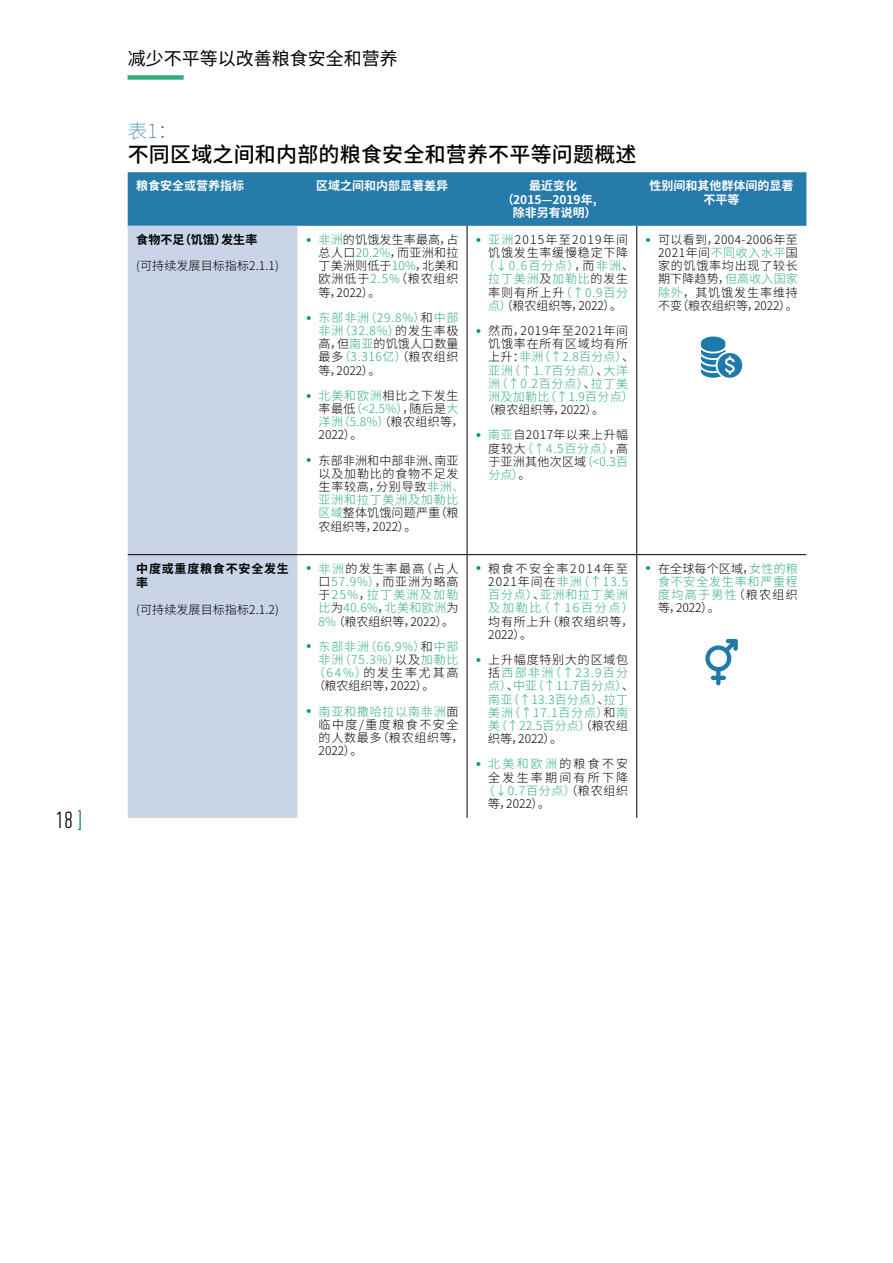
<style>
.page{position:relative;width:893px;height:1263px;background:#fff}
.page>*{position:absolute;margin:0;border:0;box-sizing:border-box;transform-origin:0 0}
.t1{font:300 condensed 24px "DIN Next LT Pro";color:#000}
.t2{font:500 21px "Noto Sans CJ Ksc";letter-spacing:.01em;color:#000}
.t3{font:100 19.5px "Noto Sans CJ Ksc";color:#1e7aab}
.t4{font:18px "Noto Sans CJ Ksc";color:#000}
.t5{font:300 12px/13.2px "Noto Sans CJ Ksc";letter-spacing:.06em;color:#000;text-align:justify}
.t6{font:300 12px/13.2px "Noto Sans CJ Ksc";letter-spacing:.065em;color:#2fae7a}
.t7{font:700 12px/13.5px "Noto Sans CJ Ksc";color:#fff;text-align:center}
.t8{font:300 12px/13.2px "Noto Sans CJ Ksc";letter-spacing:.14em;color:#2fae7a}
.t9{font:300 12px/13.2px "Noto Sans CJ Ksc";letter-spacing:.03em;color:#000}
.t10{font:300 12px "Noto Sans CJ Ksc";letter-spacing:.01em;color:#000}
.t11{font:300 12px "Noto Sans CJ Ksc";color:#000}
.t12{font:700 12px/14.4px "Noto Sans CJ Ksc";letter-spacing:.065em;color:#000}
.t13{font:300 12px "Noto Sans CJ Ksc";letter-spacing:.155em;color:#000}
.t14{font:700 12px "Noto Sans CJ Ksc";letter-spacing:.01em;color:#000}
.t15{font:300 12px "Noto Sans CJ Ksc";letter-spacing:.185em;color:#2fae7a}
.t16{font:300 12px "Noto Sans CJ Ksc";letter-spacing:.185em;color:#000}
.s1{color:#008443}
.s2{font-family:"DIN Pro";font-weight:500;color:#00987b}
.s3{color:#2fae7a}
.s4{color:#000}
</style>
<div class="page">
<div style="left:128px;top:75px;width:56px;height:5px;background:#2fae7a"></div>
<div style="left:128px;top:172px;width:678px;height:54px;background:#267bab"></div>
<div style="left:128px;top:226px;width:169px;height:592px;background:#c9d4e6"></div>
<hr style="left:467px;top:226px;width:1px;height:328px;background:#000">
<hr style="left:636px;top:226px;width:1px;height:328px;background:#000">
<hr style="left:467px;top:555px;width:1px;height:263px;background:#000">
<hr style="left:636px;top:555px;width:1px;height:263px;background:#000">
<hr style="left:128px;top:554px;width:169px;height:1px;background:#000">
<hr style="left:297px;top:554px;width:170px;height:1px;background:#000">
<hr style="left:467px;top:554px;width:170px;height:1px;background:#000">
<hr style="left:637px;top:554px;width:169px;height:1px;background:#000">
<svg style="left:701px;top:336px;width:41px;height:42px"></svg>
<svg style="left:705px;top:639px;width:33px;height:46px"></svg>
<h1 class="t1" style="left:55px;top:806px;width:29px">18<span class="s1">]</span></h1>
<h3 class="t4" style="left:128px;top:49px;width:272px">减少不平等以改善粮食安全和营养</h3>
<h3 class="t3" style="left:128px;top:120px;width:51px">表1：</h3>
<h2 class="t2" style="left:128px;top:142px;width:510px">不同区域之间和内部的粮食安全和营养不平等问题概述</h2>
<p class="t7" style="left:136px;top:179px;width:109px">粮食安全或营养指标</p>
<p class="t7" style="left:316px;top:179px;width:133px">区域之间和内部显著差异</p>
<p class="t7" style="left:529px;top:179px;width:49px">最近变化</p>
<p class="t7" style="left:502px;top:193px;width:96px">（2015—2019年,</p>
<p class="t7" style="left:513px;top:206px;width:85px">除非另有说明）</p>
<p class="t14" style="left:136px;top:233px;width:123px">食物不足（饥饿）发生率</p>
<p class="t10" style="left:136px;top:259px;width:144px">(可持续发展目标指标2.1.1)</p>
<p class="t5" style="left:319px;top:233px;width:141px;text-indent:-13px"><span class="s2">•</span> <span class="s3">非洲</span>的饥饿发生率最高，占总人口<span class="s3">20.2%</span>，而亚洲和拉丁美洲则低于<span class="s3">10%</span>，北美和欧洲低于<span class="s3">2.5%</span>（粮农组织等，2022）。</p>
<p class="t6" style="left:319px;top:311px;width:141px;text-align:justify;text-indent:-13px"><span class="s2">•</span> 东部非洲（29.8%）<span class="s4">和</span>中部非洲（32.8%）<span class="s4">的发生率极高，但</span>南亚<span class="s4">的饥饿人口数量最多</span>（3.316亿）<span class="s4">（粮农组织等，2022）。</span></p>
<p class="t9" style="left:319px;top:389px;width:147px;text-indent:-13px"><span class="s2">•</span> <span class="s3">北美和欧洲</span>相比之下发生率最低<span class="s3">（&lt;2.5%）</span>，随后是<span class="s3">大洋洲（5.8%）</span>（粮农组织等，<br>2022）。</p>
<p class="t5" style="left:319px;top:454px;width:147px;text-align:left;text-indent:-13px"><span class="s2">•</span> 东部非洲和中部非洲、南亚以及加勒比的食物不足发生率较高，分别导致<span class="s3">非洲、亚洲和拉丁美洲及加勒比区域</span>整体饥饿问题严重（粮农组织等，2022）。</p>
<p class="t5" style="left:476px;top:233px;width:160px;text-align:center"><span class="s2">•</span> <span class="s3">亚洲</span>2015年至2019年间饥饿发生率缓慢稳定下降<span class="s3">（↓0.6百分点）</span>，而<span class="s3">非洲</span>、<span class="s3">拉丁美洲</span>及<span class="s3">加勒比</span>的发生<br>率则有所上升<span class="s3">（↑0.9百分<br>点）</span>（粮农组织等，2022）。</p>
<p class="t6" style="left:488px;top:324px;width:147px;text-indent:-13px"><span class="s2">•</span> <span class="s4">然而，2019年至2021年间饥饿率在所有区域均有所上升：</span>非洲（↑2.8百分点）<span class="s4">、</span>亚洲（↑1.7百分点）<span class="s4">、</span>大洋洲（↑0.2百分点）<span class="s4">、</span>拉丁美洲及加勒比（↑1.9百分点）</p>
<p class="t11" style="left:483px;top:403px;width:123px">（粮农组织等，2022）。</p>
<p class="t5" style="left:488px;top:429px;width:141px;text-indent:-13px"><span class="s2">•</span> <span class="s3">南亚</span>自2017年以来上升幅度较大<span class="s3">（↑4.5百分点）</span>，高于亚洲其他次区域<span class="s3">（&lt;0.3百分点）</span>。</p>
<p class="t7" style="left:650px;top:179px;width:145px">性别间和其他群体间的显著不平等</p>
<p class="t5" style="left:658px;top:233px;width:141px;text-indent:-13px"><span class="s2">•</span> 可以看到，2004-2006年至2021年间<span class="s3">不同收入水平</span>国家的饥饿率均出现了较长期下降趋势，<span class="s3">但高收入国家除外</span>，其饥饿发生率维持不变（粮农组织等，2022）。</p>
<p class="t12" style="left:136px;top:561px;width:154px">中度或重度粮食不安全发生率</p>
<p class="t10" style="left:136px;top:602px;width:144px">(可持续发展目标指标2.1.2)</p>
<p class="t5" style="left:319px;top:562px;width:141px;text-indent:-13px"><span class="s2">•</span> <span class="s3">非洲</span>的发生率最高（占人口<span class="s3">57.9%）</span>，而亚洲为略高于<span class="s3">25%</span>，<span class="s3">拉丁美洲及加勒比</span>为<span class="s3">40.6%</span>，<span class="s3">北美和欧洲</span>为<span class="s3">8%</span>（粮农组织等，2022）。</p>
<p class="t6" style="left:306px;top:640px;width:154px"><span class="s2">•</span> 东部非洲（66.9%）<span class="s4">和</span>中部</p>
<p class="t6" style="left:319px;top:653px;width:141px">非洲（75.3%）<span class="s4">以及</span>加勒比</p>
<p class="t13" style="left:313px;top:666px;width:147px"><span class="s3">（64%）</span>的发生率尤其高</p>
<p class="t11" style="left:313px;top:679px;width:123px">（粮农组织等，2022）。</p>
<p class="t5" style="left:319px;top:705px;width:147px;text-align:left;text-indent:-13px"><span class="s2">•</span> <span class="s3">南亚和撒哈拉以南非洲</span>面临中度/重度粮食不安全的人数最多（粮农组织等，<br>2022）。</p>
<p class="t8" style="left:488px;top:562px;width:147px;text-indent:-13px"><span class="s2">•</span> <span class="s4">粮食不安全率2014年至<br>2021年间在</span>非洲（↑13.5百分点）<span class="s4">、</span>亚洲和拉丁美洲及加勒比（↑16百分点）</p>
<p class="t5" style="left:488px;top:615px;width:147px">均有所上升（粮农组织等，<br>2022）。</p>
<p class="t6" style="left:488px;top:653px;width:147px;text-indent:-13px"><span class="s2">•</span> <span class="s4">上升幅度特别大的区域包括</span>西部非洲（↑23.9百分点）<span class="s4">、</span>中亚（↑11.7百分点）<span class="s4">、</span>南亚（↑13.3百分点）<span class="s4">、</span>拉丁美洲（↑17.1百分点）<span class="s4">和</span>南美（↑22.5百分点）<span class="s4">（粮农组织等，2022）。</span></p>
<p class="t15" style="left:476px;top:757px;width:154px"><span class="s2">•</span> 北美和欧洲<span class="s4">的粮食不安</span></p>
<p class="t16" style="left:488px;top:770px;width:141px">全发生率期间有所下降</p>
<p class="t6" style="left:483px;top:784px;width:147px">（↓0.7百分点）<span class="s4">（粮农组织</span></p>
<p class="t5" style="left:488px;top:797px;width:63px">等，2022）。</p>
<p class="t5" style="left:658px;top:562px;width:141px;text-indent:-13px"><span class="s2">•</span> 在全球每个区域，<span class="s3">女性的粮食不安全发生率和严重程度均高于男性</span>（粮农组织等，2022）。</p>
</div>
